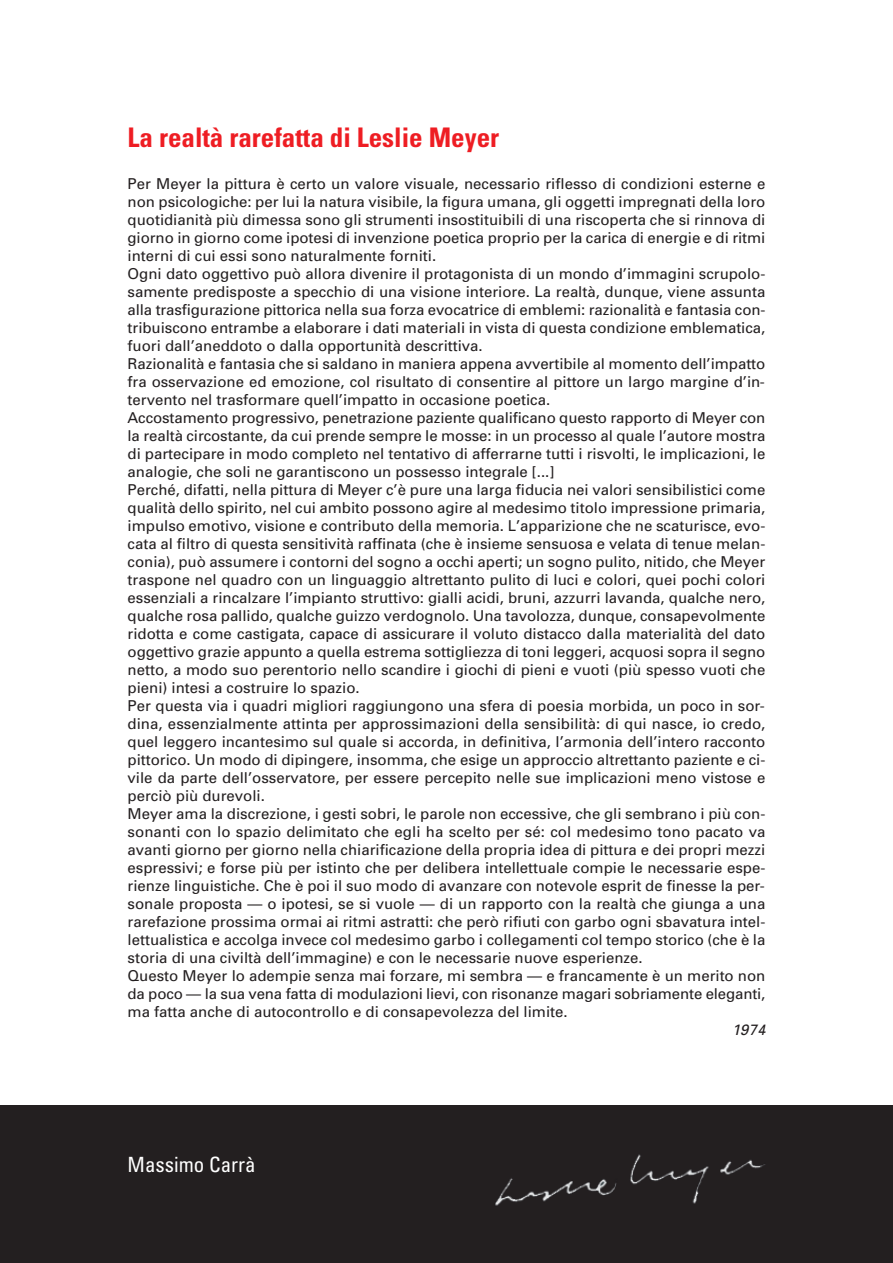
<style>
.page{position:relative;width:893px;height:1263px;background:#fff}
.page>*{position:absolute;margin:0;border:0;box-sizing:border-box;transform-origin:0 0}
.t1{font:700 condensed 27px "Univers";color:#ee1d23}
.t2{font:condensed 21px "Univers";color:#fff}
.t3{font:15px/18px "Univers";color:#231f20}
.t4{font:italic 15px "Univers";color:#231f20}
</style>
<div class="page">
<div style="left:0;top:1106px;width:893px;height:157px;background:#231f20"></div>
<img style="left:495px;top:1154px;width:270px;height:52px">
<h1 class="t1" style="left:128px;top:128px;width:373px">La realtà rarefatta di Leslie Meyer</h1>
<p class="t3" style="left:128px;top:176px;width:639px">Per Meyer la pittura è certo un valore visuale, necessario riflesso di condizioni esterne e non psicologiche: per lui la natura visibile, la figura umana, gli oggetti impregnati della loro quotidianità più dimessa sono gli strumenti insostituibili di una riscoperta che si rinnova di giorno in giorno come ipotesi di invenzione poetica proprio per la carica di energie e di ritmi interni di cui essi sono naturalmente forniti.<br>Ogni dato oggettivo può allora divenire il protagonista di un mondo d’immagini scrupolo&shy;samente predisposte a specchio di una visione interiore. La realtà, dunque, viene assunta alla trasfigurazione pittorica nella sua forza evocatrice di emblemi: razionalità e fantasia con&shy;tribuiscono entrambe a elaborare i dati materiali in vista di questa condizione emblematica, fuori dall’aneddoto o dalla opportunità descrittiva.<br>Razionalità e fantasia che si saldano in maniera appena avvertibile al momento dell’impatto fra osservazione ed emozione, col risultato di consentire al pittore un largo margine d’in&shy;tervento nel trasformare quell’impatto in occasione poetica.<br>Accostamento progressivo, penetrazione paziente qualificano questo rapporto di Meyer con la realtà circostante, da cui prende sempre le mosse: in un processo al quale l’autore mostra di partecipare in modo completo nel tentativo di afferrarne tutti i risvolti, le implicazioni, le analogie, che soli ne garantiscono un possesso integrale [...]<br>Perché, difatti, nella pittura di Meyer c’è pure una larga fiducia nei valori sensibilistici come qualità dello spirito, nel cui ambito possono agire al medesimo titolo impressione primaria, impulso emotivo, visione e contributo della memoria. L’apparizione che ne scaturisce, evo&shy;cata al filtro di questa sensitività raffinata (che è insieme sensuosa e velata di tenue melan&shy;conia), può assumere i contorni del sogno a occhi aperti; un sogno pulito, nitido, che Meyer traspone nel quadro con un linguaggio altrettanto pulito di luci e colori, quei pochi colori essenziali a rincalzare l’impianto struttivo: gialli acidi, bruni, azzurri lavanda, qualche nero, qualche rosa pallido, qualche guizzo verdognolo. Una tavolozza, dunque, consapevolmente ridotta e come castigata, capace di assicurare il voluto distacco dalla materialità del dato oggettivo grazie appunto a quella estrema sottigliezza di toni leggeri, acquosi sopra il segno netto, a modo suo perentorio nello scandire i giochi di pieni e vuoti (più spesso vuoti che pieni) intesi a costruire lo spazio.<br>Per questa via i quadri migliori raggiungono una sfera di poesia morbida, un poco in sor&shy;dina, essenzialmente attinta per approssimazioni della sensibilità: di qui nasce, io credo, quel leggero incantesimo sul quale si accorda, in definitiva, l’armonia dell’intero racconto pittorico. Un modo di dipingere, insomma, che esige un approccio altrettanto paziente e ci&shy;vile da parte dell’osservatore, per essere percepito nelle sue implicazioni meno vistose e perciò più durevoli.<br>Meyer ama la discrezione, i gesti sobri, le parole non eccessive, che gli sembrano i più con&shy;sonanti con lo spazio delimitato che egli ha scelto per sé: col medesimo tono pacato va avanti giorno per giorno nella chiarificazione della propria idea di pittura e dei propri mezzi espressivi; e forse più per istinto che per delibera intellettuale compie le necessarie espe&shy;rienze linguistiche. Che è poi il suo modo di avanzare con notevole esprit de finesse la per&shy;sonale proposta — o ipotesi, se si vuole — di un rapporto con la realtà che giunga a una rarefazione prossima ormai ai ritmi astratti: che però rifiuti con garbo ogni sbavatura intel&shy;lettualistica e accolga invece col medesimo garbo i collegamenti col tempo storico (che è la storia di una civiltà dell’immagine) e con le necessarie nuove esperienze.<br>Questo Meyer lo adempie senza mai forzare, mi sembra — e francamente è un merito non da poco — la sua vena fatta di modulazioni lievi, con risonanze magari sobriamente eleganti, ma fatta anche di autocontrollo e di consapevolezza del limite.</p>
<p class="t4" style="left:732px;top:1024px;width:35px">1974</p>
<h2 class="t2" style="left:128px;top:1157px;width:130px">Massimo Carrà</h2>
</div>
